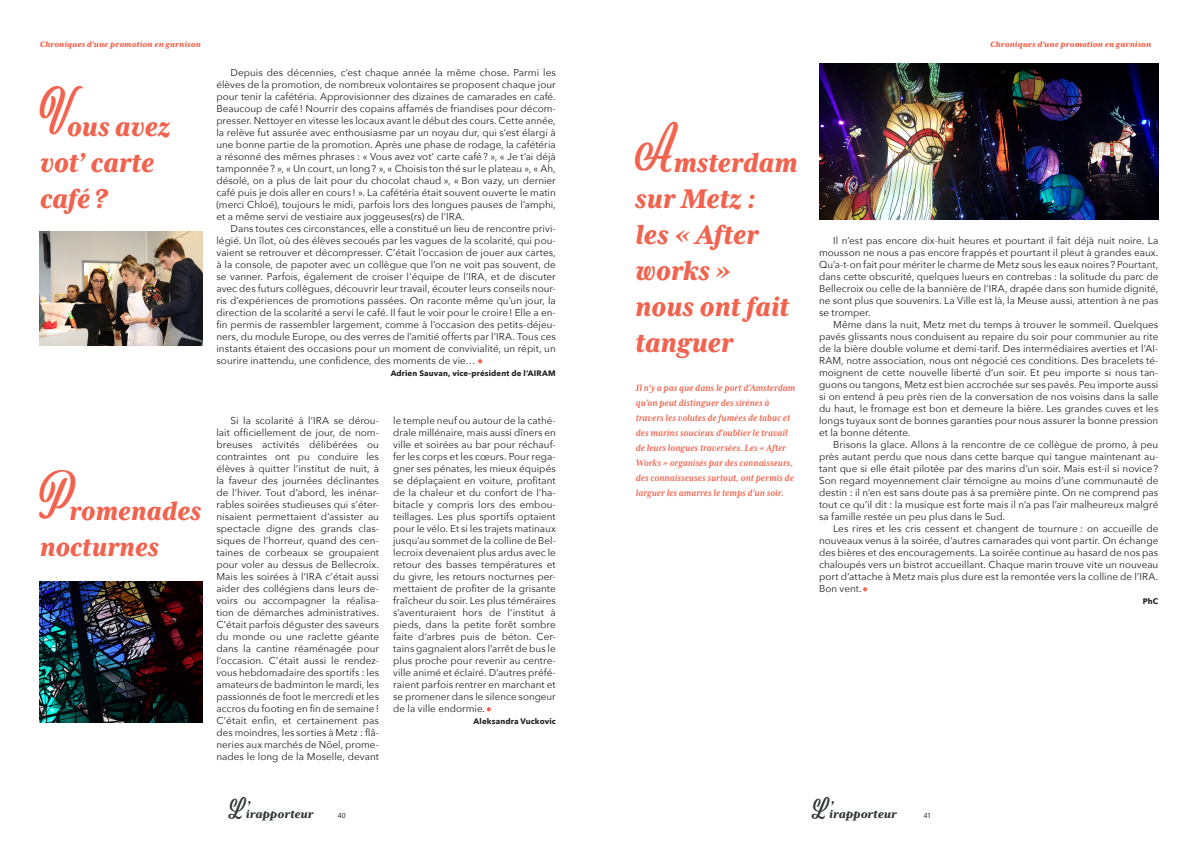
<style>
.page{position:relative;width:1191px;height:842px;background:#fff}
.page>*{position:absolute;margin:0;border:0;box-sizing:border-box;transform-origin:0 0}
.titre_coté{font:italic 800 31px/36px "Mrs Eaves XL Serif Nar OT";color:#f1634e}
.titre_coté-2{font:italic 800 30px/36px "Mrs Eaves XL Serif Nar OT";letter-spacing:-.005em;color:#f1634e}
.t1{font:italic 800 12.9px "Mrs Eaves XL Serif OT";letter-spacing:.005em;color:#323738}
.citation_sans_pointi{font:italic 700 10.5px/15px "Mrs Eaves XL Serif Nar OT";letter-spacing:.005em;color:#f1634e}
.corps_de_texte{font:10px/12px "Avenir Next";color:#231f20;text-align:justify}
.t2{font:italic 800 9px "Mrs Eaves XL Serif OT";letter-spacing:.01em;color:#f1634e}
.corps_de_texte-2{font:700 8px "Avenir Next";letter-spacing:.015em;color:#231f20}
.t3{font:7.4px "Le Monde Sans Pro";color:#323738}
.s1{font-family:"Le Monde Livre Cla Pro";font-weight:700;color:#f1634e}
</style>
<div class="page">
<img style="left:40px;top:231px;width:162px;height:115px">
<img style="left:819px;top:64px;width:339px;height:156px">
<img style="left:40px;top:581px;width:162px;height:141px">
<p class="t2" style="left:40px;top:40px;width:163px">Chroniques d’une promotion en garnison</p>
<p class="t2" style="left:990px;top:40px;width:163px">Chroniques d’une promotion en garnison</p>
<p class="corps_de_texte" style="left:216px;top:66px;width:341px;text-indent:14px">Depuis des décennies, c’est chaque année la même chose. Parmi les élèves de la promotion, de nombreux volontaires se proposent chaque jour pour tenir la cafétéria. Approvisionner des dizaines de camarades en café.<br>Beaucoup de café! Nourrir des copains affamés de friandises pour décom&shy;presser. Nettoyer en vitesse les locaux avant le début des cours. Cette année, la relève fut assurée avec enthousiasme par un noyau dur, qui s’est élargi à une bonne partie de la promotion. Après une phase de rodage, la cafétéria a résonné des mêmes phrases : « Vous avez vot’ carte café? », « Je t’ai déjà tamponnée? », « Un court, un long? », « Choisis ton thé sur le plateau », « Ah, désolé, on a plus de lait pour du chocolat chaud », « Bon vazy, un dernier café puis je dois aller en cours ! ». La cafétéria était souvent ouverte le matin (merci Chloé), toujours le midi, parfois lors des longues pauses de l’amphi, et a même servi de vestiaire aux joggeuses(rs) de l’IRA.</p>
<p class="corps_de_texte" style="left:216px;top:222px;width:341px;text-indent:14px">Dans toutes ces circonstances, elle a constitué un lieu de rencontre privi&shy;légié. Un îlot, où des élèves secoués par les vagues de la scolarité, qui pou&shy;vaient se retrouver et décompresser. C’était l’occasion de jouer aux cartes, à la console, de papoter avec un collègue que l’on ne voit pas souvent, de se vanner. Parfois, également de croiser l’équipe de l’IRA, et de discuter avec des futurs collègues, découvrir leur travail, écouter leurs conseils nour&shy;ris d’expériences de promotions passées. On raconte même qu’un jour, la direction de la scolarité a servi le café. Il faut le voir pour le croire! Elle a en&shy;fin permis de rassembler largement, comme à l’occasion des petits-déjeu&shy;ners, du module Europe, ou des verres de l’amitié offerts par l’IRA. Tous ces instants étaient des occasions pour un moment de convivialité, un répit, un sourire inattendu, une confidence, des moments de vie… <span class="s1">;</span></p>
<p class="corps_de_texte-2" style="left:391px;top:366px;width:167px">Adrien Sauvan, vice-président de l’AIRAM</p>
<p class="titre_coté" style="left:40px;top:108px;width:132px"><sup>V</sup>ous avez vot’ carte café ?</p>
<p class="titre_coté" style="left:635px;top:144px;width:164px"><sup>A</sup>msterdam sur Metz :<br>les « After works »<br>nous ont fait tanguer</p>
<p class="corps_de_texte" style="left:819px;top:234px;width:341px;text-indent:14px">Il n’est pas encore dix-huit heures et pourtant il fait déjà nuit noire. La mousson ne nous a pas encore frappés et pourtant il pleut à grandes eaux.<br>Qu’a-t-on fait pour mériter le charme de Metz sous les eaux noires? Pourtant, dans cette obscurité, quelques lueurs en contrebas : la solitude du parc de Bellecroix ou celle de la bannière de l’IRA, drapée dans son humide dignité, ne sont plus que souvenirs. La Ville est là, la Meuse aussi, attention à ne pas se tromper.</p>
<p class="corps_de_texte" style="left:819px;top:318px;width:341px;text-indent:14px">Même dans la nuit, Metz met du temps à trouver le sommeil. Quelques pavés glissants nous conduisent au repaire du soir pour communier au rite de la bière double volume et demi-tarif. Des intermédiaires averties et l’AI-RAM, notre association, nous ont négocié ces conditions. Des bracelets té&shy;moignent de cette nouvelle liberté d’un soir. Et peu importe si nous tan&shy;guons ou tangons, Metz est bien accrochée sur ses pavés. Peu importe aussi si on entend à peu près rien de la conversation de nos voisins dans la salle du haut, le fromage est bon et demeure la bière. Les grandes cuves et les longs tuyaux sont de bonnes garanties pour nous assurer la bonne pression et la bonne détente.</p>
<p class="corps_de_texte" style="left:819px;top:438px;width:341px;text-indent:14px">Brisons la glace. Allons à la rencontre de ce collègue de promo, à peu près autant perdu que nous dans cette barque qui tangue maintenant au&shy;tant que si elle était pilotée par des marins d’un soir. Mais est-il si novice?<br>Son regard moyennement clair témoigne au moins d’une communauté de destin : il n’en est sans doute pas à sa première pinte. On ne comprend pas tout ce qu’il dit : la musique est forte mais il n’a pas l’air malheureux malgré sa famille restée un peu plus dans le Sud.</p>
<p class="corps_de_texte" style="left:819px;top:522px;width:341px;text-indent:14px">Les rires et les cris cessent et changent de tournure : on accueille de nouveaux venus à la soirée, d’autres camarades qui vont partir. On échange des bières et des encouragements. La soirée continue au hasard de nos pas chaloupés vers un bistrot accueillant. Chaque marin trouve vite un nouveau port d’attache à Metz mais plus dure est la remontée vers la colline de l’IRA.<br>Bon vent.<span class="s1">;</span></p>
<p class="corps_de_texte-2" style="left:1142px;top:594px;width:17px">PhC</p>
<p class="citation_sans_pointi" style="left:636px;top:380px;width:161px">Il n’y a pas que dans le port d’Amsterdam qu’on peut distinguer des sirènes à travers les volutes de fumées de tabac et des marins soucieux d’oublier le travail de leurs longues traversées. Les « After Works » organisés par des connaisseurs, des connaisseuses surtout, ont permis de larguer les amarres le temps d’un soir.</p>
<p class="corps_de_texte" style="left:216px;top:414px;width:164px;text-indent:14px">Si la scolarité à l’IRA se dérou&shy;lait officiellement de jour, de nom&shy;breuses activités délibérées ou contraintes ont pu conduire les élèves à quitter l’institut de nuit, à la faveur des journées déclinantes de l’hiver. Tout d’abord, les inénar&shy;rables soirées studieuses qui s’éter&shy;nisaient permettaient d’assister au spectacle digne des grands clas&shy;siques de l’horreur, quand des cen&shy;taines de corbeaux se groupaient pour voler au dessus de Bellecroix.<br>Mais les soirées à l’IRA c’était aussi aider des collégiens dans leurs de&shy;voirs ou accompagner la réalisa&shy;tion de démarches administratives.<br>C’était parfois déguster des saveurs du monde ou une raclette géante dans la cantine réaménagée pour l’occasion. C’était aussi le rendez&shy;vous hebdomadaire des sportifs : les amateurs de badminton le mardi, les passionnés de foot le mercredi et les accros du footing en fin de semaine!<br>C’était enfin, et certainement pas des moindres, les sorties à Metz : flâ&shy;neries aux marchés de Nöel, prome&shy;nades le long de la Moselle, devant</p>
<p class="corps_de_texte" style="left:393px;top:414px;width:164px">le temple neuf ou autour de la cathé&shy;drale millénaire, mais aussi dîners en ville et soirées au bar pour réchauf&shy;fer les corps et les cœurs. Pour rega&shy;gner ses pénates, les mieux équipés se déplaçaient en voiture, profitant de la chaleur et du confort de l’ha&shy;bitacle y compris lors des embou&shy;teillages. Les plus sportifs optaient pour le vélo. Et si les trajets matinaux jusqu’au sommet de la colline de Bel&shy;lecroix devenaient plus ardus avec le retour des basses températures et du givre, les retours nocturnes per&shy;mettaient de profiter de la grisante fraîcheur du soir. Les plus téméraires s’aventuraient hors de l’institut à pieds, dans la petite forêt sombre faite d’arbres puis de béton. Cer&shy;tains gagnaient alors l’arrêt de bus le plus proche pour revenir au centre&shy;ville animé et éclairé. D’autres préfé&shy;raient parfois rentrer en marchant et se promener dans le silence songeur de la ville endormie.<span class="s1">;</span></p>
<p class="titre_coté-2" style="left:40px;top:493px;width:163px"><sup>P</sup>romenades nocturnes</p>
<p class="corps_de_texte-2" style="left:473px;top:714px;width:84px">Aleksandra Vuckovic</p>
<p class="t1" style="left:229px;top:808px;width:86px"><sup>L</sup>irapporteur</p>
<p class="t3" style="left:338px;top:810px;width:9px">40</p>
<p class="t1" style="left:812px;top:808px;width:86px"><sup>L</sup>irapporteur</p>
<p class="t3" style="left:924px;top:810px;width:9px">41</p>
</div>
